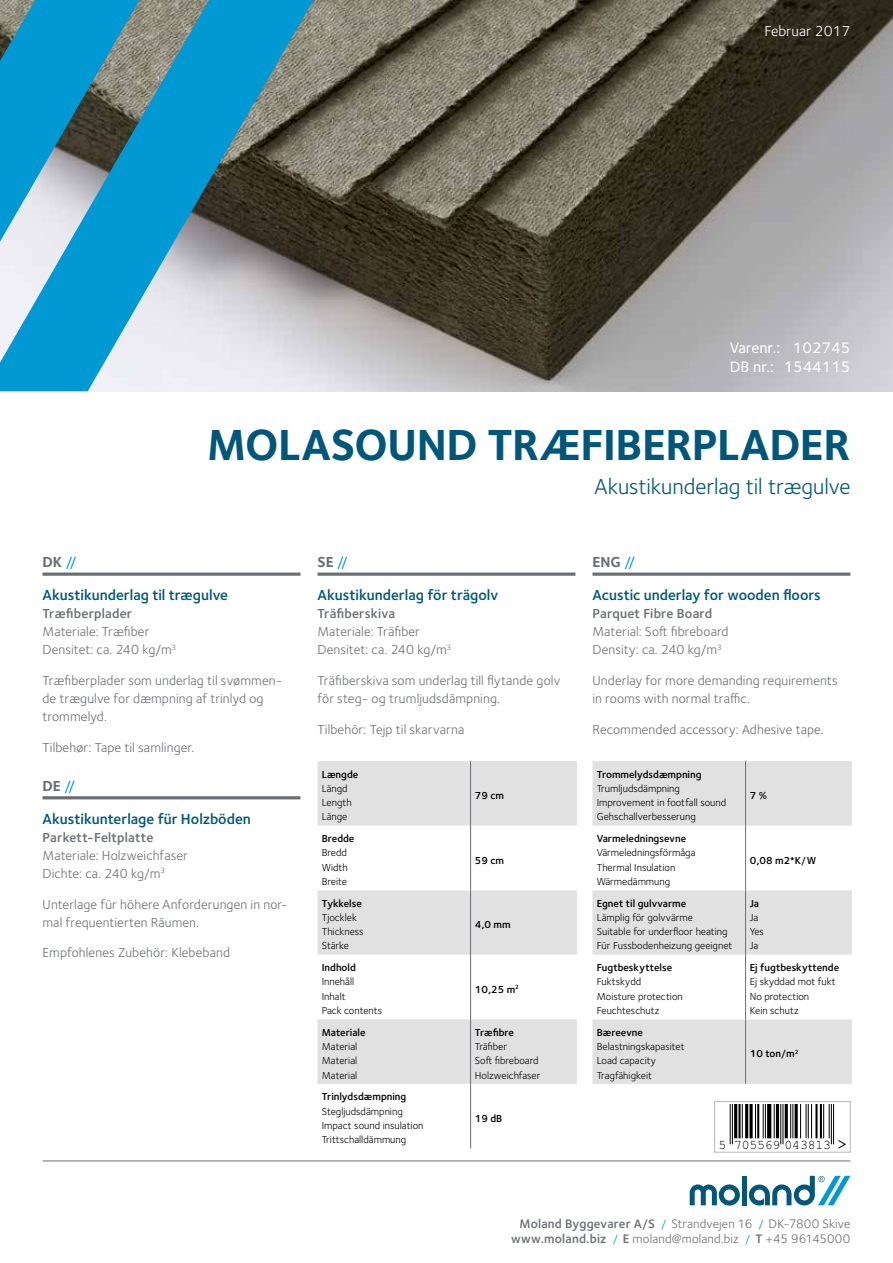
<style>
.page{position:relative;width:893px;height:1263px;background:#fff}
.page>*{position:absolute;margin:0;border:0;box-sizing:border-box;transform-origin:0 0}
.t1{font:700 45px "Foundry Sterling";letter-spacing:-.01em;color:#005779}
.t2{font:22.5px "Foundry Sterling";letter-spacing:-.005em;color:#005779}
.t3{font:500 15.75px/19.5px "Foundry Sterling";color:#fff}
.t4{font:600 15px/32.8px "Foundry Sterling";color:#005779}
.t5{font:15px "Foundry Sterling";color:#fff}
.t6{font:13.5px/18px "Foundry Sterling";letter-spacing:.01em;color:#6a6d71}
.t7{font:600 13.5px "Foundry Sterling";letter-spacing:.01em;color:#6a6d71}
.t8{font:13.2px "Helvetica";letter-spacing:-.015em;color:#000}
.t9{font:12.75px/15px "Foundry Sterling";letter-spacing:.01em;color:#6a6d71;text-align:right}
.t10{font:10.5px/14.2px "Foundry Sterling";color:#000}
.t11{font:600 10.5px "Foundry Sterling";color:#000}
.s1{font-weight:700;color:#6a6d71}
.s2{font-weight:500;color:#0099d4}
.s3{font-weight:600}
.s4{font-size:12px;color:#0099d4}
</style>
<div class="page">
<img style="left:313px;top:0;width:580px;height:391px">
<svg style="left:0;top:0;width:313px;height:391px;background:#64a1b8"></svg>
<svg style="left:0;top:0;width:139px;height:242px;background:#3c95b6"></svg>
<svg style="left:43px;top:572px;width:257px;height:4px"></svg>
<hr style="left:43px;top:796px;width:257px;height:3px;background:#6a6d71">
<svg style="left:317px;top:572px;width:258px;height:4px"></svg>
<svg style="left:592px;top:572px;width:258px;height:4px"></svg>
<svg style="left:317px;top:761px;width:260px;height:323px;fill:#e1e1e2"></svg>
<svg style="left:317px;top:826px;width:260px;height:64px"></svg>
<hr style="left:470px;top:761px;width:1px;height:65px;background:#6a6d71">
<hr style="left:470px;top:826px;width:1px;height:64px;background:#6a6d71">
<hr style="left:470px;top:890px;width:1px;height:65px;background:#6a6d71">
<hr style="left:470px;top:955px;width:1px;height:64px;background:#6a6d71">
<hr style="left:470px;top:1019px;width:1px;height:65px;background:#6a6d71">
<hr style="left:470px;top:1084px;width:1px;height:64px;background:#6a6d71">
<div style="left:592px;top:761px;width:260px;height:323px;background:#e1e1e2"></div>
<svg style="left:592px;top:826px;width:260px;height:193px"></svg>
<hr style="left:745px;top:761px;width:1px;height:65px;background:#6a6d71">
<hr style="left:745px;top:826px;width:1px;height:64px;background:#6a6d71">
<hr style="left:745px;top:890px;width:1px;height:65px;background:#6a6d71">
<hr style="left:745px;top:955px;width:1px;height:64px;background:#6a6d71">
<hr style="left:745px;top:1019px;width:1px;height:65px;background:#6a6d71">
<hr style="left:43px;top:1161px;width:807px;height:1px;background:#6a6d71">
<div style="left:742px;top:1176px;width:5px;height:29px;background:#005779"></div>
<svg style="left:690px;top:1184px;width:50px;height:21px"></svg>
<svg style="left:749px;top:1176px;width:101px;height:29px"></svg>
<div style="left:714px;top:1101px;width:136px;height:51px;border:1px solid #b6b7b7"></div>
<hr style="left:730px;top:1104px;width:1px;height:40px;background:#000">
<hr style="left:732px;top:1104px;width:1px;height:40px;background:#000">
<hr style="left:734px;top:1104px;width:3px;height:34px;background:#000">
<hr style="left:738px;top:1104px;width:2px;height:34px;background:#000">
<hr style="left:742px;top:1104px;width:1px;height:34px;background:#000">
<hr style="left:745px;top:1104px;width:3px;height:34px;background:#000">
<svg style="left:749px;top:1104px;width:4px;height:34px"></svg>
<hr style="left:755px;top:1104px;width:1px;height:34px;background:#000">
<hr style="left:757px;top:1104px;width:2px;height:34px;background:#000">
<hr style="left:763px;top:1104px;width:1px;height:34px;background:#000">
<hr style="left:765px;top:1104px;width:1px;height:34px;background:#000">
<svg style="left:767px;top:1104px;width:4px;height:34px"></svg>
<hr style="left:774px;top:1104px;width:1px;height:34px;background:#000">
<hr style="left:776px;top:1104px;width:3px;height:34px;background:#000">
<hr style="left:780px;top:1104px;width:1px;height:40px;background:#000">
<hr style="left:782px;top:1104px;width:1px;height:40px;background:#000">
<hr style="left:785px;top:1104px;width:3px;height:34px;background:#000">
<hr style="left:790px;top:1104px;width:1px;height:34px;background:#000">
<hr style="left:792px;top:1104px;width:1px;height:34px;background:#000">
<hr style="left:795px;top:1104px;width:3px;height:34px;background:#000">
<hr style="left:800px;top:1104px;width:1px;height:34px;background:#000">
<hr style="left:806px;top:1104px;width:1px;height:34px;background:#000">
<hr style="left:808px;top:1104px;width:1px;height:34px;background:#000">
<hr style="left:811px;top:1104px;width:1px;height:34px;background:#000">
<hr style="left:815px;top:1104px;width:2px;height:34px;background:#000">
<hr style="left:820px;top:1104px;width:2px;height:34px;background:#000">
<hr style="left:823px;top:1104px;width:1px;height:34px;background:#000">
<hr style="left:829px;top:1104px;width:1px;height:34px;background:#000">
<hr style="left:831px;top:1104px;width:1px;height:40px;background:#000">
<hr style="left:833px;top:1104px;width:1px;height:40px;background:#000">
<svg style="left:838px;top:1140px;width:8px;height:9px"></svg>
<p class="t5" style="left:764px;top:22px;width:88px">Februar 2017</p>
<p class="t3" style="left:730px;top:338px;width:122px">Varenr.: 102745<br>DB nr.: 1544115</p>
<h1 class="t1" style="left:207px;top:418px;width:645px">MOLASOUND TRÆFIBERPLADER</h1>
<p class="t4" style="left:43px;top:546px;width:187px"><span class="s1">DK</span> <span class="s2">//<br></span>Akustikunderlag til trægulve</p>
<p class="t7" style="left:43px;top:606px;width:91px">Træfiberplader</p>
<p class="t6" style="left:43px;top:623px;width:135px">Materiale: Træfiber<br>Densitet: ca. 240 kg/m<sup>3</sup></p>
<p class="t6" style="left:43px;top:671px;width:241px">Træfiberplader som underlag til svømmen&shy;de trægulve for dæmpning af trinlyd og trommelyd.</p>
<p class="t6" style="left:43px;top:738px;width:153px">Tilbehør: Tape til samlinger.</p>
<p class="t4" style="left:43px;top:770px;width:210px"><span class="s1">DE</span> <span class="s2">//<br></span>Akustikunterlage für Holzböden</p>
<p class="t7" style="left:43px;top:829px;width:112px">Parkett-Feltplatte</p>
<p class="t6" style="left:43px;top:846px;width:147px">Materiale: Holzweichfaser<br>Dichte: ca. 240 kg/m<sup>3</sup></p>
<p class="t6" style="left:43px;top:895px;width:247px">Unterlage für höhere Anforderungen in nor&shy;mal frequentierten Räumen.</p>
<p class="t6" style="left:43px;top:944px;width:189px">Empfohlenes Zubehör: Klebeband</p>
<p class="t4" style="left:317px;top:546px;width:182px"><span class="s1">SE</span> <span class="s2">//<br></span>Akustikunderlag för trägolv</p>
<p class="t7" style="left:317px;top:606px;width:79px">Träfiberskiva</p>
<p class="t6" style="left:317px;top:623px;width:135px">Materiale: Träfiber<br>Densitet: ca. 240 kg/m<sup>3</sup></p>
<p class="t6" style="left:317px;top:671px;width:244px">Träfiberskiva som underlag till flytande golv för steg- og trumljudsdämpning.</p>
<p class="t6" style="left:317px;top:720px;width:148px">Tilbehör: Tejp til skarvarna</p>
<p class="t11" style="left:322px;top:768px;width:38px">Længde</p>
<p class="t10" style="left:322px;top:781px;width:31px">Längd<br>Length<br>Länge</p>
<p class="t11" style="left:475px;top:789px;width:31px">79 cm</p>
<p class="t11" style="left:322px;top:832px;width:34px">Bredde</p>
<p class="t10" style="left:322px;top:846px;width:28px;text-align:justify">Bredd Width Breite</p>
<p class="t11" style="left:475px;top:854px;width:31px">59 cm</p>
<p class="t11" style="left:322px;top:897px;width:42px">Tykkelse</p>
<p class="t10" style="left:322px;top:910px;width:43px">Tjocklek<br>Thickness<br>Stärke</p>
<p class="t11" style="left:475px;top:918px;width:37px">4,0 mm</p>
<p class="t11" style="left:322px;top:961px;width:36px">Indhold</p>
<p class="t10" style="left:322px;top:975px;width:62px">Innehåll<br>Inhalt<br>Pack contents</p>
<p class="t11" style="left:475px;top:983px;width:46px">10,25 m<sup>2</sup></p>
<p class="t11" style="left:322px;top:1026px;width:45px">Materiale</p>
<p class="t10" style="left:322px;top:1039px;width:37px;text-align:justify">Material Material Material</p>
<p class="t11" style="left:475px;top:1026px;width:41px">Træfibre</p>
<p class="t10" style="left:475px;top:1039px;width:67px">Träfiber<br>Soft fibreboard<br>Holzweichfaser</p>
<p class="t11" style="left:322px;top:1090px;width:86px">Trinlydsdæmpning</p>
<p class="t10" style="left:322px;top:1104px;width:103px">Stegljudsdämpning<br>Impact sound insulation<br>Trittschalldämmung</p>
<p class="t11" style="left:475px;top:1112px;width:29px">19 dB</p>
<h2 class="t2" style="left:594px;top:473px;width:258px">Akustikunderlag til trægulve</h2>
<p class="t4" style="left:592px;top:546px;width:230px"><span class="s1">ENG</span> <span class="s2">//<br></span>Acustic underlay for wooden floors</p>
<p class="t7" style="left:592px;top:606px;width:121px">Parquet Fibre Board</p>
<p class="t6" style="left:592px;top:623px;width:138px">Material: Soft fibreboard<br>Density: ca. 240 kg/m<sup>3</sup></p>
<p class="t6" style="left:592px;top:671px;width:247px">Underlay for more demanding requirements in rooms with normal traffic.</p>
<p class="t6" style="left:592px;top:720px;width:233px">Recommended accessory: Adhesive tape.</p>
<p class="t11" style="left:597px;top:768px;width:106px">Trommelydsdæmpning</p>
<p class="t10" style="left:597px;top:781px;width:131px">Trumljudsdämpning<br>Improvement in footfall sound<br>Gehschallverbesserung</p>
<p class="t11" style="left:750px;top:789px;width:19px">7 %</p>
<p class="t11" style="left:597px;top:832px;width:91px">Varmeledningsevne</p>
<p class="t10" style="left:597px;top:846px;width:100px">Värmeledningsförmåga<br>Thermal Insulation<br>Wärmedämmung</p>
<p class="t11" style="left:750px;top:854px;width:68px">0,08 m2*K/W</p>
<p class="t11" style="left:597px;top:897px;width:91px">Egnet til gulvvarme</p>
<p class="t10" style="left:597px;top:910px;width:137px">Lämplig för golvvärme<br>Suitable for underfloor heating<br>Für Fussbodenheizung geeignet</p>
<p class="t11" style="left:750px;top:897px;width:11px">Ja</p>
<p class="t10" style="left:750px;top:910px;width:16px">Ja<br>Yes<br>Ja</p>
<p class="t11" style="left:597px;top:961px;width:77px">Fugtbeskyttelse</p>
<p class="t10" style="left:597px;top:975px;width:88px">Fuktskydd<br>Moisture protection<br>Feuchteschutz</p>
<p class="t11" style="left:750px;top:961px;width:91px">Ej fugtbeskyttende</p>
<p class="t10" style="left:750px;top:975px;width:88px">Ej skyddad mot fukt<br>No protection<br>Kein schutz</p>
<p class="t11" style="left:597px;top:1026px;width:48px">Bæreevne</p>
<p class="t10" style="left:597px;top:1039px;width:89px">Belastningskapasitet<br>Load capacity<br>Tragfähigkeit</p>
<p class="t11" style="left:750px;top:1047px;width:50px">10 ton/m<sup>2</sup></p>
<p class="t8" style="left:719px;top:1136px;width:114px">5 705569 043813</p>
<p class="t9" style="left:511px;top:1217px;width:341px"><span class="s3">Moland Byggevarer A/S</span> <span class="s4">/</span> Strandvejen 16 <span class="s4">/</span> DK-7800 Skive <span class="s3">www.moland.biz</span> <span class="s4">/</span> <span class="s3">E</span> moland@moland.biz <span class="s4">/</span> <span class="s3">T</span> +45 96145000</p>
</div>
